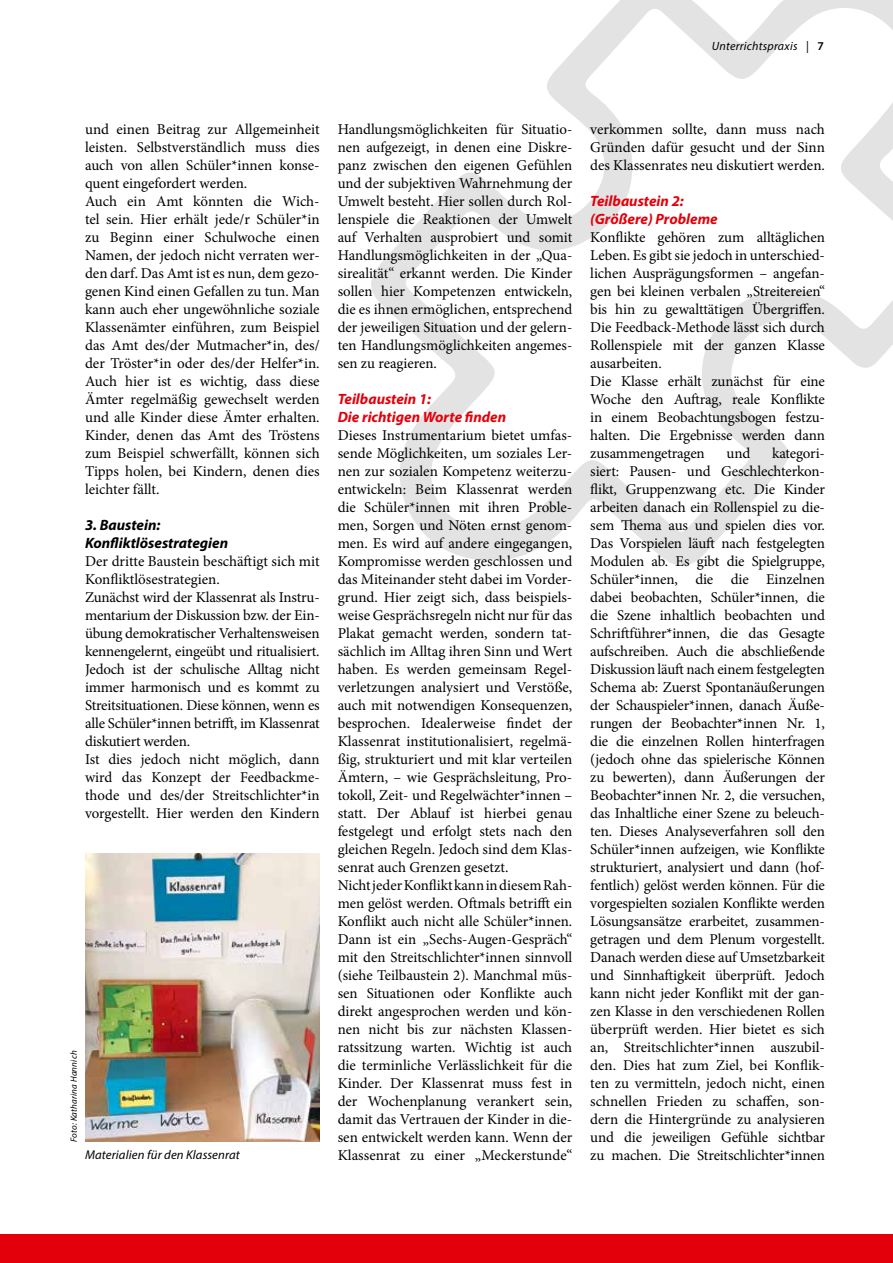
<style>
.page{position:relative;width:893px;height:1263px;background:#fff}
.page>*{position:absolute;margin:0;border:0;box-sizing:border-box;transform-origin:0 0}
.t1{font:15px/18px "Minion Pro";letter-spacing:-.005em;color:#000}
.t2{font:italic 700 15px/18px "Myriad Pro";color:#e3000b}
.t3{font:italic 700 15px/18px "Myriad Pro";color:#000}
.t4{font:italic 12.75px "Myriad Pro";letter-spacing:.01em;color:#000}
.t5{font:italic 12px "Myriad Pro";letter-spacing:.02em;color:#000}
.t6{font:italic 9px "Myriad Pro";letter-spacing:.015em;color:#000}
.s1{font-style:normal}
.s2{font-weight:600;font-style:normal}
</style>
<div class="page">
<svg style="left:371px;top:0;width:522px;height:566px"></svg>
<div style="left:0;top:1234px;width:893px;height:29px;background:#e3000b"></div>
<img style="left:85px;top:854px;width:234px;height:288px">
<p class="t5" style="left:712px;top:38px;width:114px">Unterrichtspraxis <span class="s1">|</span> <span class="s2">7</span></p>
<p class="t1" style="left:85px;top:120px;width:236px">und einen Beitrag zur Allgemeinheit leisten. Selbstverständlich muss dies auch von allen Schüler*innen konse&shy;quent eingefordert werden.<br>Auch ein Amt könnten die Wich&shy;tel sein. Hier erhält jede/r Schüler*in zu Beginn einer Schulwoche einen Namen, der jedoch nicht verraten wer&shy;den darf. Das Amt ist es nun, dem gezo&shy;genen Kind einen Gefallen zu tun. Man kann auch eher ungewöhnliche soziale Klassenämter einführen, zum Beispiel das Amt des/der Mutmacher*in, des/ der Tröster*in oder des/der Helfer*in.<br>Auch hier ist es wichtig, dass diese Ämter regelmäßig gewechselt werden und alle Kinder diese Ämter erhalten.<br>Kinder, denen das Amt des Tröstens zum Beispiel schwerfällt, können sich Tipps holen, bei Kindern, denen dies leichter fällt.</p>
<p class="t3" style="left:85px;top:515px;width:145px">3. Baustein:<br>Konfliktlösestrategien</p>
<p class="t1" style="left:85px;top:552px;width:236px">Der dritte Baustein beschäftigt sich mit Konfliktlösestrategien.<br>Zunächst wird der Klassenrat als Instru&shy;mentarium der Diskussion bzw. der Ein&shy;übung demokratischer Verhaltensweisen kennengelernt, eingeübt und ritualisiert.<br>Jedoch ist der schulische Alltag nicht immer harmonisch und es kommt zu Streitsituationen. Diese können, wenn es alle Schüler*innen betrifft, im Klassenrat diskutiert werden.<br>Ist dies jedoch nicht möglich, dann wird das Konzept der Feedbackme&shy;thode und des/der Streitschlichter*in vorgestellt. Hier werden den Kindern</p>
<p class="t6" style="left:68px;top:1142px;width:93px;rotate:-90deg">Foto: Katharina Hannich</p>
<p class="t4" style="left:85px;top:1147px;width:156px">Materialien für den Klassenrat</p>
<p class="t1" style="left:338px;top:120px;width:236px;text-align:justify">Handlungsmöglichkeiten für Situatio&shy;nen aufgezeigt, in denen eine Diskre&shy;panz zwischen den eigenen Gefühlen und der subjektiven Wahrnehmung der Umwelt besteht. Hier sollen durch Rol&shy;lenspiele die Reaktionen der Umwelt auf Verhalten ausprobiert und somit Handlungsmöglichkeiten in der „Qua&shy;sirealität“ erkannt werden. Die Kinder sollen hier Kompetenzen entwickeln, die es ihnen ermöglichen, entsprechend der jeweiligen Situation und der gelern&shy;ten Handlungsmöglichkeiten angemes&shy;sen zu reagieren.</p>
<p class="t2" style="left:338px;top:389px;width:170px">Teilbaustein 1:<br>Die richtigen Worte finden</p>
<p class="t1" style="left:338px;top:426px;width:236px">Dieses Instrumentarium bietet umfas&shy;sende Möglichkeiten, um soziales Ler&shy;nen zur sozialen Kompetenz weiterzu&shy;entwickeln: Beim Klassenrat werden die Schüler*innen mit ihren Proble&shy;men, Sorgen und Nöten ernst genom&shy;men. Es wird auf andere eingegangen, Kompromisse werden geschlossen und das Miteinander steht dabei im Vorder&shy;grund. Hier zeigt sich, dass beispiels&shy;weise Gesprächsregeln nicht nur für das Plakat gemacht werden, sondern tat&shy;sächlich im Alltag ihren Sinn und Wert haben. Es werden gemeinsam Regel&shy;verletzungen analysiert und Verstöße, auch mit notwendigen Konsequenzen, besprochen. Idealerweise findet der Klassenrat institutionalisiert, regelmä&shy;ßig, strukturiert und mit klar verteilen Ämtern, – wie Gesprächsleitung, Pro&shy;tokoll, Zeit- und Regelwächter*innen – statt. Der Ablauf ist hierbei genau festgelegt und erfolgt stets nach den gleichen Regeln. Jedoch sind dem Klas&shy;senrat auch Grenzen gesetzt.<br>Nicht jeder Konflikt kann in diesem Rah&shy;men gelöst werden. Oftmals betrifft ein Konflikt auch nicht alle Schüler*innen.<br>Dann ist ein „Sechs-Augen-Gespräch“ mit den Streitschlichter*innen sinnvoll (siehe Teilbaustein 2). Manchmal müs&shy;sen Situationen oder Konflikte auch direkt angesprochen werden und kön&shy;nen nicht bis zur nächsten Klassen&shy;ratssitzung warten. Wichtig ist auch die terminliche Verlässlichkeit für die Kinder. Der Klassenrat muss fest in der Wochenplanung verankert sein, damit das Vertrauen der Kinder in die&shy;sen entwickelt werden kann. Wenn der Klassenrat zu einer „Meckerstunde“</p>
<p class="t1" style="left:590px;top:120px;width:236px;text-align:justify">verkommen sollte, dann muss nach Gründen dafür gesucht und der Sinn des Klassenrates neu diskutiert werden.</p>
<p class="t2" style="left:590px;top:191px;width:129px">Teilbaustein 2: (Größere) Probleme</p>
<p class="t1" style="left:590px;top:228px;width:236px">Konflikte gehören zum alltäglichen Leben. Es gibt sie jedoch in unterschied&shy;lichen Ausprägungsformen – angefan&shy;gen bei kleinen verbalen „Streitereien“ bis hin zu gewalttätigen Übergriffen.<br>Die Feedback-Methode lässt sich durch Rollenspiele mit der ganzen Klasse ausarbeiten.<br>Die Klasse erhält zunächst für eine Woche den Auftrag, reale Konflikte in einem Beobachtungsbogen festzu&shy;halten. Die Ergebnisse werden dann zusammengetragen</p>
<p class="t1" style="left:590px;top:444px;width:236px;text-align:justify;text-indent:182px">kategori&shy;siert: Pausen- und Geschlechterkon&shy;flikt, Gruppenzwang etc. Die Kinder arbeiten danach ein Rollenspiel zu die&shy;sem Thema aus und spielen dies vor.<br>Das Vorspielen läuft nach festgelegten Modulen ab. Es gibt die Spielgruppe, Schüler*innen, die die Einzelnen dabei beobachten, Schüler*innen, die die Szene inhaltlich beobachten und Schriftführer*innen, die das Gesagte aufschreiben. Auch die abschließende Diskussion läuft nach einem festgelegten Schema ab: Zuerst Spontanäußerungen der Schauspieler*innen, danach Äuße&shy;rungen der Beobachter*innen Nr. 1, die die einzelnen Rollen hinterfragen (jedoch ohne das spielerische Können zu bewerten), dann Äußerungen der Beobachter*innen Nr. 2, die versuchen, das Inhaltliche einer Szene zu beleuch&shy;ten. Dieses Analyseverfahren soll den Schüler*innen aufzeigen, wie Konflikte strukturiert, analysiert und dann (hof&shy;fentlich) gelöst werden können. Für die vorgespielten sozialen Konflikte werden Lösungsansätze erarbeitet, zusammen&shy;getragen und dem Plenum vorgestellt.<br>Danach werden diese auf Umsetzbarkeit und Sinnhaftigkeit überprüft. Jedoch kann nicht jeder Konflikt mit der gan&shy;zen Klasse in den verschiedenen Rollen überprüft werden. Hier bietet es sich an, Streitschlichter*innen auszubil&shy;den. Dies hat zum Ziel, bei Konflik&shy;ten zu vermitteln, jedoch nicht, einen schnellen Frieden zu schaffen, son&shy;dern die Hintergründe zu analysieren und die jeweiligen Gefühle sichtbar zu machen. Die Streitschlichter*innen</p>
<p class="t1" style="left:727px;top:444px;width:25px">und</p>
</div>
